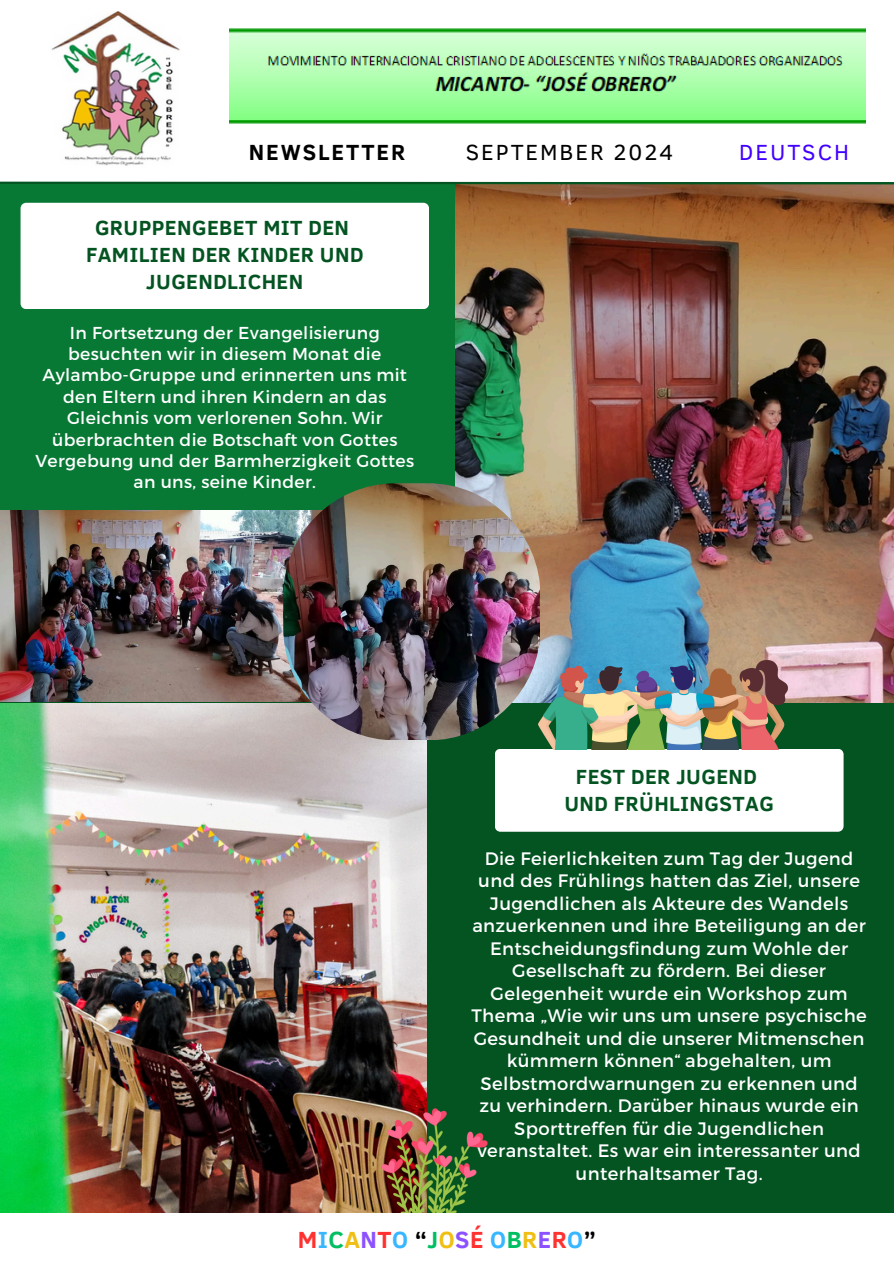
<style>
.page{position:relative;width:894px;height:1264px;background:#fff}
.page>*{position:absolute;margin:0;border:0;box-sizing:border-box;transform-origin:0 0}
.t1{font:700 24px "Clear Sans";letter-spacing:.02em;color:#ff3131}
.t2{font:22.5px "Clear Sans";letter-spacing:.085em;color:#000}
.t3{font:700 22.5px "Clear Sans";letter-spacing:.085em;color:#000}
.t4{font:22.5px "Clear Sans";letter-spacing:.085em;color:#4200ff}
.t5{font:700 21px/27px "Clear Sans";letter-spacing:.02em;color:#045422;text-align:center}
.t6{font:18px/22.5px "Montserrat";letter-spacing:.02em;color:#fff;text-align:center}
.t7{font:17.25px/21.3px "Montserrat";letter-spacing:.02em;color:#fff;text-align:center}
.s1{color:#38b6ff}
.s2{color:#00bf63}
.s3{color:#f0bf14}
.s4{color:#8c52ff}
.s5{color:#000}
</style>
<div class="page">
<div style="left:0;top:0;width:893px;height:1263px;background:#087935"></div>
<div style="left:0;top:0;width:893px;height:182px;background:#fff"></div>
<div style="left:0;top:544px;width:893px;height:669px;background:#045422"></div>
<img style="left:0;top:703px;width:426px;height:510px">
<img style="left:381px;top:1108px;width:106px;height:105px">
<img style="left:455px;top:185px;width:438px;height:517px">
<div style="left:21px;top:203px;width:408px;height:106px;background:#fff"></div>
<img style="left:0;top:510px;width:322px;height:191px">
<img style="left:283px;top:483px;width:257px;height:257px;border-radius:112px">
<svg style="left:0;top:181px;width:893px;height:4px"></svg>
<img style="left:229px;top:29px;width:636px;height:95px">
<img style="left:51px;top:11px;width:129px;height:155px">
<div style="left:0;top:1213px;width:893px;height:50px;background:#fff"></div>
<div style="left:495px;top:749px;width:348px;height:82px;background:#fff"></div>
<img style="left:538px;top:660px;width:249px;height:89px">
<h1 class="t3" style="left:249px;top:135px;width:158px">NEWSLETTER</h1>
<h1 class="t2" style="left:465px;top:135px;width:209px">SEPTEMBER 2024</h1>
<h1 class="t4" style="left:739px;top:135px;width:111px">DEUTSCH</h1>
<p class="t5" style="left:86px;top:213px;width:279px">GRUPPENGEBET MIT DEN<br>FAMILIEN DER KINDER UND<br>JUGENDLICHEN</p>
<p class="t7" style="left:35px;top:321px;width:380px">In Fortsetzung der Evangelisierung besuchten wir in diesem Monat die Aylambo-Gruppe und erinnerten uns mit den Eltern und ihren Kindern an das Gleichnis vom verlorenen Sohn. Wir überbrachten die Botschaft von Gottes Vergebung und der Barmherzigkeit Gottes an uns, seine Kinder.</p>
<p class="t5" style="left:564px;top:761px;width:211px">FEST DER JUGEND<br>UND FRÜHLINGSTAG</p>
<p class="t6" style="left:471px;top:846px;width:396px">Die Feierlichkeiten zum Tag der Jugend und des Frühlings hatten das Ziel, unsere Jugendlichen als Akteure des Wandels anzuerkennen und ihre Beteiligung an der Entscheidungsfindung zum Wohle der Gesellschaft zu fördern. Bei dieser Gelegenheit wurde ein Workshop zum Thema „Wie wir uns um unsere psychische Gesundheit und die unserer Mitmenschen kümmern können“ abgehalten, um Selbstmordwarnungen zu erkennen und zu verhindern. Darüber hinaus wurde ein Sporttreffen für die Jugendlichen veranstaltet. Es war ein interessanter und unterhaltsamer Tag.</p>
<p class="t1" style="left:297px;top:1222px;width:299px">M<span class="s1">I</span><span class="s2">C</span><span class="s3">A</span><span class="s4">N</span>T<span class="s1">O</span> <span class="s5">“</span><span class="s2">J</span><span class="s3">O</span><span class="s4">S</span>É <span class="s1">O</span><span class="s2">B</span><span class="s3">R</span><span class="s4">E</span>R<span class="s1">O</span><span class="s5">”</span></p>
</div>
